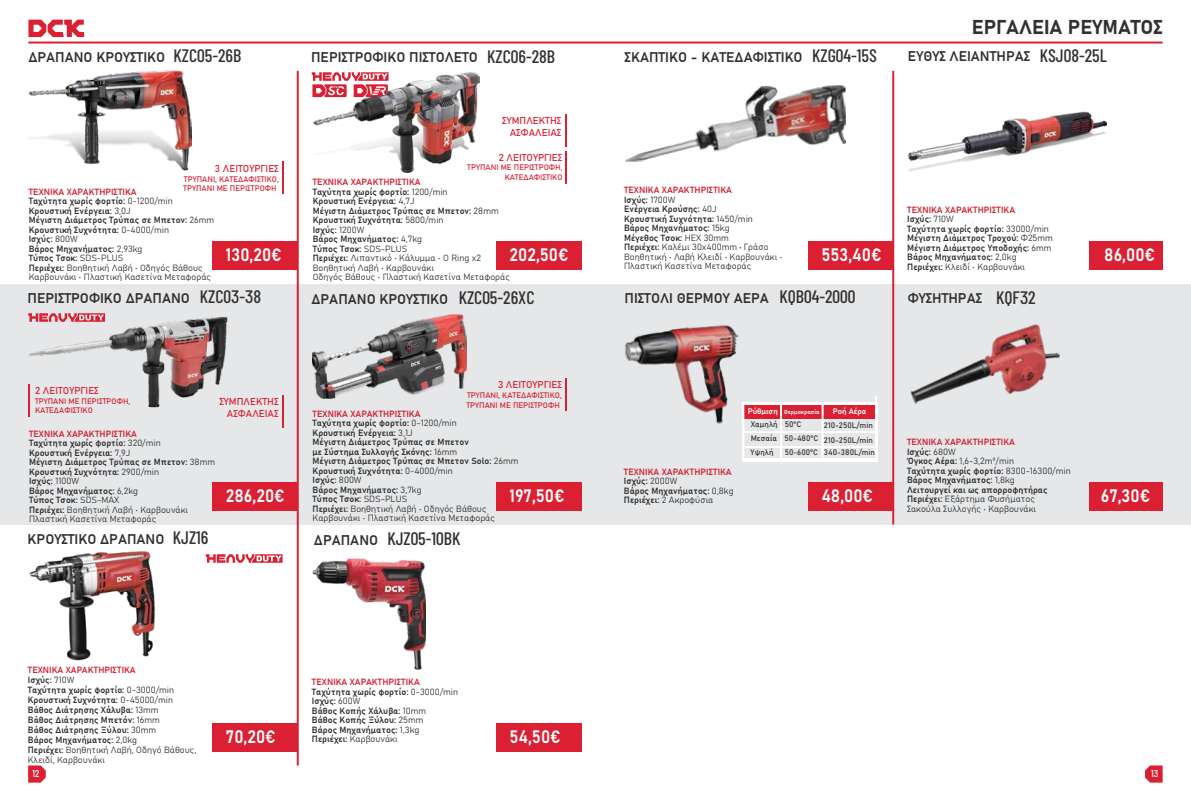
<style>
.page{position:relative;width:1191px;height:808px;background:#fff}
.page>*{position:absolute;margin:0;border:0;box-sizing:border-box;transform-origin:0 0}
.t1{font:20px "Bahnschrift";color:#313132}
.t2{font:18px "Bahnschrift";color:#fff;scale:.93 1}
.t3{font:500 18px "Barlow Condensed";color:#313132}
.t4{font:14px "Bahnschrift";color:#313132}
.t5{font:10px/12px "Bahnschrift";color:#da2032;text-align:right}
.t6{font:500 10px "Barlow Condensed";color:#fff}
.t7{font:9px/9.5px "Bahnschrift";color:#313132}
.t8{font:9px "Bahnschrift";color:#d42233}
.t9{font:8px/9.6px "Bahnschrift";color:#da2032}
.t10{font:8px/13.4px "Bahnschrift";color:#313132}
.t11{font:8px "Bahnschrift";color:#fff}
.t12{font:6px "Bahnschrift";color:#fff}
.s1{font-family:"Barlow Condensed";font-weight:500;font-size:18px}
</style>
<div class="page">
<svg style="left:28px;top:765px;width:18px;height:18px"></svg>
<div style="left:0;top:283px;width:1191px;height:241px;background:#e6e7e8"></div>
<hr style="left:297px;top:71px;width:2px;height:694px;background:#da2032">
<hr style="left:28px;top:42px;width:1134px;height:2px;background:#da2032">
<svg style="left:28px;top:20px;width:56px;height:17px"></svg>
<div style="left:496px;top:723px;width:85px;height:28px;background:#da2032"></div>
<img style="left:312px;top:558px;width:114px;height:112px">
<div style="left:213px;top:723px;width:85px;height:28px;background:#da2032"></div>
<img style="left:29px;top:551px;width:126px;height:110px">
<svg style="left:206px;top:554px;width:76px;height:9px"></svg>
<div style="left:213px;top:482px;width:85px;height:28px;background:#da2032"></div>
<svg style="left:28px;top:313px;width:77px;height:4px"></svg>
<img style="left:28px;top:317px;width:199px;height:90px">
<hr style="left:282px;top:396px;width:1px;height:32px;background:#da2032">
<hr style="left:29px;top:384px;width:1px;height:32px;background:#da2032">
<svg style="left:312px;top:72px;width:76px;height:1px"></svg>
<div style="left:496px;top:241px;width:85px;height:28px;background:#da2032"></div>
<img style="left:312px;top:73px;width:168px;height:99px">
<hr style="left:565px;top:152px;width:1px;height:32px;background:#da2032">
<hr style="left:565px;top:115px;width:1px;height:32px;background:#da2032">
<div style="left:213px;top:241px;width:85px;height:28px;background:#da2032"></div>
<img style="left:28px;top:71px;width:163px;height:99px">
<hr style="left:282px;top:162px;width:2px;height:32px;background:#da2032">
<div style="left:496px;top:482px;width:85px;height:28px;background:#da2032"></div>
<hr style="left:565px;top:378px;width:2px;height:32px;background:#da2032">
<img style="left:312px;top:314px;width:155px;height:85px">
<svg style="left:1145px;top:765px;width:17px;height:18px"></svg>
<div style="left:808px;top:241px;width:85px;height:28px;background:#da2032"></div>
<img style="left:625px;top:85px;width:221px;height:77px">
<div style="left:1089px;top:241px;width:73px;height:28px;background:#da2032"></div>
<img style="left:908px;top:111px;width:198px;height:61px">
<div style="left:808px;top:482px;width:85px;height:28px;background:#da2032"></div>
<img style="left:625px;top:325px;width:113px;height:99px">
<div style="left:742px;top:402px;width:135px;height:59px;background:#fff"></div>
<div style="left:744px;top:405px;width:132px;height:14px;background:#da2032"></div>
<div style="left:744px;top:419px;width:132px;height:40px;background:#e6e7e8"></div>
<hr style="left:780px;top:405px;width:2px;height:53px;background:#fff">
<hr style="left:821px;top:405px;width:2px;height:54px;background:#fff">
<hr style="left:875px;top:396px;width:2px;height:63px;background:#fff">
<hr style="left:743px;top:431px;width:132px;height:2px;background:#fff">
<hr style="left:742px;top:458px;width:135px;height:2px;background:#fff">
<hr style="left:743px;top:446px;width:134px;height:2px;background:#fff">
<div style="left:1089px;top:482px;width:73px;height:28px;background:#da2032"></div>
<img style="left:910px;top:324px;width:150px;height:81px">
<hr style="left:892px;top:71px;width:2px;height:453px;background:#da2032">
<h3 class="t4" style="left:28px;top:46px;width:138px">ΔΡΑΠΑΝΟ ΚΡΟΥΣΤΙΚΟ</h3>
<h2 class="t3" style="left:174px;top:45px;width:69px">KZC05-26B</h2>
<h3 class="t4" style="left:311px;top:47px;width:168px">ΠΕΡΙΣΤΡΟΦΙΚΟ ΠΙΣΤΟΛΕΤΟ</h3>
<h2 class="t3" style="left:487px;top:45px;width:69px">KZC06-28B</h2>
<p class="t5" style="left:502px;top:114px;width:61px">ΣΥΜΠΛΕΚΤΗΣ<br>ΑΣΦΑΛΕΙΑΣ</p>
<p class="t5" style="left:215px;top:162px;width:65px">3 ΛΕΙΤΟΥΡΓΙΕΣ</p>
<p class="t9" style="left:183px;top:173px;width:97px">ΤΡΥΠΑΝΙ, ΚΑΤΕΔΑΦΙΣΤΙΚΟ,<br>ΤΡΥΠΑΝΙ ΜΕ ΠΕΡΙΣΤΡΟΦΗ</p>
<p class="t8" style="left:29px;top:185px;width:109px">ΤΕΧΝΙΚΑ ΧΑΡΑΚΤΗΡΙΣΤΙΚΑ</p>
<p class="t7" style="left:29px;top:196px;width:187px">Ταχύτητα χωρίς φορτίο: 0-1200/min<br>Κρουστική Ενέργεια: 3,0J<br>Μέγιστη Διάμετρος Τρύπας σε Μπετον: 26mm<br>Κρουστική Συχνότητα: 0-4000/min<br>Ισχύς: 800W<br>Βάρος Μηχανήματος: 2,93kg<br>Τύπος Τσοκ: SDS-PLUS<br>Περιέχει: Βοηθητική Λαβή • Οδηγός Βάθους<br>Καρβουνάκι • Πλαστική Κασετίνα Μεταφοράς</p>
<h2 class="t2" style="left:226px;top:241px;width:62px">130,20€</h2>
<p class="t5" style="left:498px;top:151px;width:65px">2 ΛΕΙΤΟΥΡΓΙΕΣ</p>
<p class="t9" style="left:467px;top:162px;width:97px;text-align:right">ΤΡΥΠΑΝΙ ΜΕ ΠΕΡΙΣΤΡΟΦΗ,<br>ΚΑΤΕΔΑΦΙΣΤΙΚΟ</p>
<p class="t8" style="left:313px;top:175px;width:109px">ΤΕΧΝΙΚΑ ΧΑΡΑΚΤΗΡΙΣΤΙΚΑ</p>
<p class="t7" style="left:313px;top:186px;width:198px">Ταχύτητα χωρίς φορτίο: 1200/min<br>Κρουστική Ενέργεια: 4,7J<br>Μέγιστη Διάμετρος Τρύπας σε Μπετον: 28mm<br>Κρουστική Συχνότητα: 5800/min<br>Ισχύς: 1200W<br>Βάρος Μηχανήματος: 4,7kg<br>Τύπος Τσοκ: SDS-PLUS<br>Περιέχει: Λιπαντικό • Κάλυμμα • O Ring x2<br>Βοηθητική Λαβή • Καρβουνάκι<br>Οδηγός Βάθους • Πλαστική Κασετίνα Μεταφοράς</p>
<h2 class="t2" style="left:509px;top:241px;width:65px">202,50€</h2>
<h3 class="t4" style="left:28px;top:288px;width:164px">ΠΕΡΙΣΤΡΟΦΙΚΟ ΔΡΑΠΑΝΟ</h3>
<h2 class="t3" style="left:200px;top:286px;width:63px">KZC03-38</h2>
<h3 class="t4" style="left:311px;top:288px;width:138px">ΔΡΑΠΑΝΟ ΚΡΟΥΣΤΙΚΟ</h3>
<h2 class="t3" style="left:459px;top:286px;width:77px">KZC05-26XC</h2>
<p class="t5" style="left:35px;top:384px;width:65px">2 ΛΕΙΤΟΥΡΓΙΕΣ</p>
<p class="t9" style="left:35px;top:395px;width:97px">ΤΡΥΠΑΝΙ ΜΕ ΠΕΡΙΣΤΡΟΦΗ,<br>ΚΑΤΕΔΑΦΙΣΤΙΚΟ</p>
<p class="t5" style="left:219px;top:395px;width:61px">ΣΥΜΠΛΕΚΤΗΣ<br>ΑΣΦΑΛΕΙΑΣ</p>
<p class="t8" style="left:29px;top:427px;width:109px">ΤΕΧΝΙΚΑ ΧΑΡΑΚΤΗΡΙΣΤΙΚΑ</p>
<p class="t7" style="left:29px;top:438px;width:188px">Ταχύτητα χωρίς φορτίο: 320/min<br>Κρουστική Ενέργεια: 7,9J<br>Μέγιστη Διάμετρος Τρύπας σε Μπετον: 38mm<br>Κρουστική Συχνότητα: 2900/min<br>Ισχύς: 1100W<br>Βάρος Μηχανήματος: 6,2kg<br>Τύπος Τσοκ: SDS-MAX<br>Περιέχει: Βοηθητική Λαβή • Καρβουνάκι<br>Πλαστική Κασετίνα Μεταφοράς</p>
<h2 class="t2" style="left:226px;top:482px;width:65px">286,20€</h2>
<p class="t5" style="left:498px;top:378px;width:65px">3 ΛΕΙΤΟΥΡΓΙΕΣ</p>
<p class="t9" style="left:466px;top:390px;width:97px">ΤΡΥΠΑΝΙ, ΚΑΤΕΔΑΦΙΣΤΙΚΟ,<br>ΤΡΥΠΑΝΙ ΜΕ ΠΕΡΙΣΤΡΟΦΗ</p>
<p class="t8" style="left:313px;top:407px;width:109px">ΤΕΧΝΙΚΑ ΧΑΡΑΚΤΗΡΙΣΤΙΚΑ</p>
<p class="t7" style="left:313px;top:418px;width:207px">Ταχύτητα χωρίς φορτίο: 0-1200/min<br>Κρουστική Ενέργεια: 3,1J<br>Μέγιστη Διάμετρος Τρύπας σε Μπετον<br>με Σύστημα Συλλογής Σκόνης: 16mm<br>Μέγιστη Διάμετρος Τρύπας σε Μπετον Solo: 26mm<br>Κρουστική Συχνότητα: 0-4000/min<br>Ισχύς: 800W<br>Βάρος Μηχανήματος: 3,7kg<br>Τύπος Τσοκ: SDS-PLUS<br>Περιέχει: Βοηθητική Λαβή • Οδηγός Βάθους<br>Καρβουνάκι • Πλαστική Κασετίνα Μεταφοράς</p>
<h2 class="t2" style="left:509px;top:482px;width:61px">197,50€</h2>
<h2 class="t3" style="left:173px;top:526px;width:37px">KJZ16</h2>
<h3 class="t4" style="left:28px;top:528px;width:138px">ΚΡΟΥΣΤΙΚΟ ΔΡΑΠΑΝΟ</h3>
<h2 class="t3" style="left:387px;top:527px;width:75px">KJZ05-10BK</h2>
<h3 class="t4" style="left:314px;top:529px;width:66px">ΔΡΑΠΑΝΟ</h3>
<p class="t8" style="left:28px;top:663px;width:109px">ΤΕΧΝΙΚΑ ΧΑΡΑΚΤΗΡΙΣΤΙΚΑ</p>
<p class="t7" style="left:28px;top:674px;width:170px;line-height:10px">Ισχύς: 710W<br>Ταχύτητα χωρίς φορτίο: 0-3000/min<br>Κρουστική Συχνότητα: 0-45000/min<br>Βάθος Διάτρησης Χάλυβα: 13mm<br>Βάθος Διάτρησης Μπετόν: 16mm<br>Βάθος Διάτρησης Ξύλου: 30mm<br>Βάρος Μηχανήματος: 2,0kg<br>Περιέχει: Βοηθητική Λαβή, Οδηγό Βάθους,<br>Κλειδί, Καρβουνάκι</p>
<p class="t6" style="left:33px;top:767px;width:8px">12</p>
<h2 class="t2" style="left:226px;top:723px;width:55px">70,20€</h2>
<p class="t8" style="left:312px;top:675px;width:109px">ΤΕΧΝΙΚΑ ΧΑΡΑΚΤΗΡΙΣΤΙΚΑ</p>
<p class="t7" style="left:312px;top:686px;width:148px">Ταχύτητα χωρίς φορτίο: 0-3000/min<br>Ισχύς: 600W<br>Βάθος Κοπής Χάλυβα: 10mm<br>Βάθος Κοπής Ξύλου: 25mm<br>Βάρος Μηχανήματος: 1,3kg<br>Περιέχει: Καρβουνάκι</p>
<h2 class="t2" style="left:509px;top:723px;width:57px">54,50€</h2>
<h3 class="t4" style="left:624px;top:46px;width:180px">ΣΚΑΠΤΙΚΟ - ΚΑΤΕΔΑΦΙΣΤΙΚΟ</h3>
<h2 class="t3" style="left:812px;top:44px;width:66px">KZG04-15S</h2>
<h1 class="t1" style="left:972px;top:12px;width:192px">ΕΡΓΑΛΕΙΑ ΡΕΥΜΑΤΟΣ</h1>
<h3 class="t4" style="left:908px;top:46px;width:201px">ΕΥΘΥΣ ΛΕΙΑΝΤΗΡΑΣ <span class="s1">KSJ08-25L</span></h3>
<p class="t8" style="left:624px;top:183px;width:109px">ΤΕΧΝΙΚΑ ΧΑΡΑΚΤΗΡΙΣΤΙΚΑ</p>
<p class="t7" style="left:624px;top:194px;width:160px">Ισχύς: 1700W<br>Ενέργεια Κρούσης: 40J<br>Κρουστική Συχνότητα: 1450/min<br>Βάρος Μηχανήματος: 15kg<br>Μέγεθος Τσοκ: HEX 30mm<br>Περιέχει: Καλέμι 30x400mm • Γράσο<br>Βοηθητική • Λαβή Κλειδί • Καρβουνάκι •<br>Πλαστική Κασετίνα Μεταφοράς</p>
<h2 class="t2" style="left:821px;top:241px;width:66px">553,40€</h2>
<h3 class="t4" style="left:624px;top:287px;width:232px">ΠΙΣΤΟΛΙ ΘΕΡΜΟΥ ΑΕΡΑ <span class="s1">KQB04-2000</span></h3>
<p class="t8" style="left:907px;top:203px;width:109px">ΤΕΧΝΙΚΑ ΧΑΡΑΚΤΗΡΙΣΤΙΚΑ</p>
<p class="t7" style="left:907px;top:214px;width:147px">Ισχύς: 710W<br>Ταχύτητα χωρίς φορτίο: 33000/min<br>Μέγιστη Διάμετρος Τροχού: Φ25mm<br>Μέγιστη Διάμετρος Υποδοχής: 6mm<br>Βάρος Μηχανήματος: 2,0kg<br>Περιέχει: Κλειδί • Καρβουνάκι</p>
<h3 class="t4" style="left:907px;top:288px;width:129px">ΦΥΣΗΤΗΡΑΣ <span class="s1">KQF32</span></h3>
<h2 class="t2" style="left:1104px;top:241px;width:56px">86,00€</h2>
<p class="t8" style="left:624px;top:465px;width:109px">ΤΕΧΝΙΚΑ ΧΑΡΑΚΤΗΡΙΣΤΙΚΑ</p>
<p class="t7" style="left:624px;top:476px;width:111px">Ισχύς: 2000W<br>Βάρος Μηχανήματος: 0,8kg<br>Περιέχει: 2 Ακροφύσια</p>
<p class="t11" style="left:747px;top:405px;width:32px">Ρύθμιση</p>
<p class="t11" style="left:832px;top:405px;width:35px">Ροή Αέρα</p>
<p class="t10" style="left:750px;top:417px;width:52px">Χαμηλή 50°C</p>
<p class="t10" style="left:824px;top:418px;width:50px">210-250L/min</p>
<p class="t10" style="left:750px;top:431px;width:69px">Μεσαία 50-480°C<br>Υψηλή</p>
<p class="t12" style="left:784px;top:408px;width:37px">Θερμοκρασία</p>
<p class="t10" style="left:824px;top:432px;width:50px">210-250L/min</p>
<p class="t8" style="left:907px;top:435px;width:109px">ΤΕΧΝΙΚΑ ΧΑΡΑΚΤΗΡΙΣΤΙΚΑ</p>
<p class="t7" style="left:907px;top:446px;width:165px">Ισχύς: 680W<br>Όγκος Αέρα: 1,6-3,2m³/min<br>Ταχύτητα χωρίς φορτίο: 8300-16300/min<br>Βάρος Μηχανήματος: 1,8kg<br>Λειτουργεί και ως απορροφητήρας<br>Περιέχει: Εξάρτημα Φυσήματος<br>Σακούλα Συλλογής • Καρβουνάκι</p>
<p class="t10" style="left:824px;top:444px;width:53px">340-380L/min</p>
<p class="t10" style="left:784px;top:444px;width:35px">50-600°C</p>
<h2 class="t2" style="left:821px;top:482px;width:57px">48,00€</h2>
<h2 class="t2" style="left:1100px;top:481px;width:55px">67,30€</h2>
<p class="t6" style="left:1151px;top:767px;width:9px">13</p>
</div>
